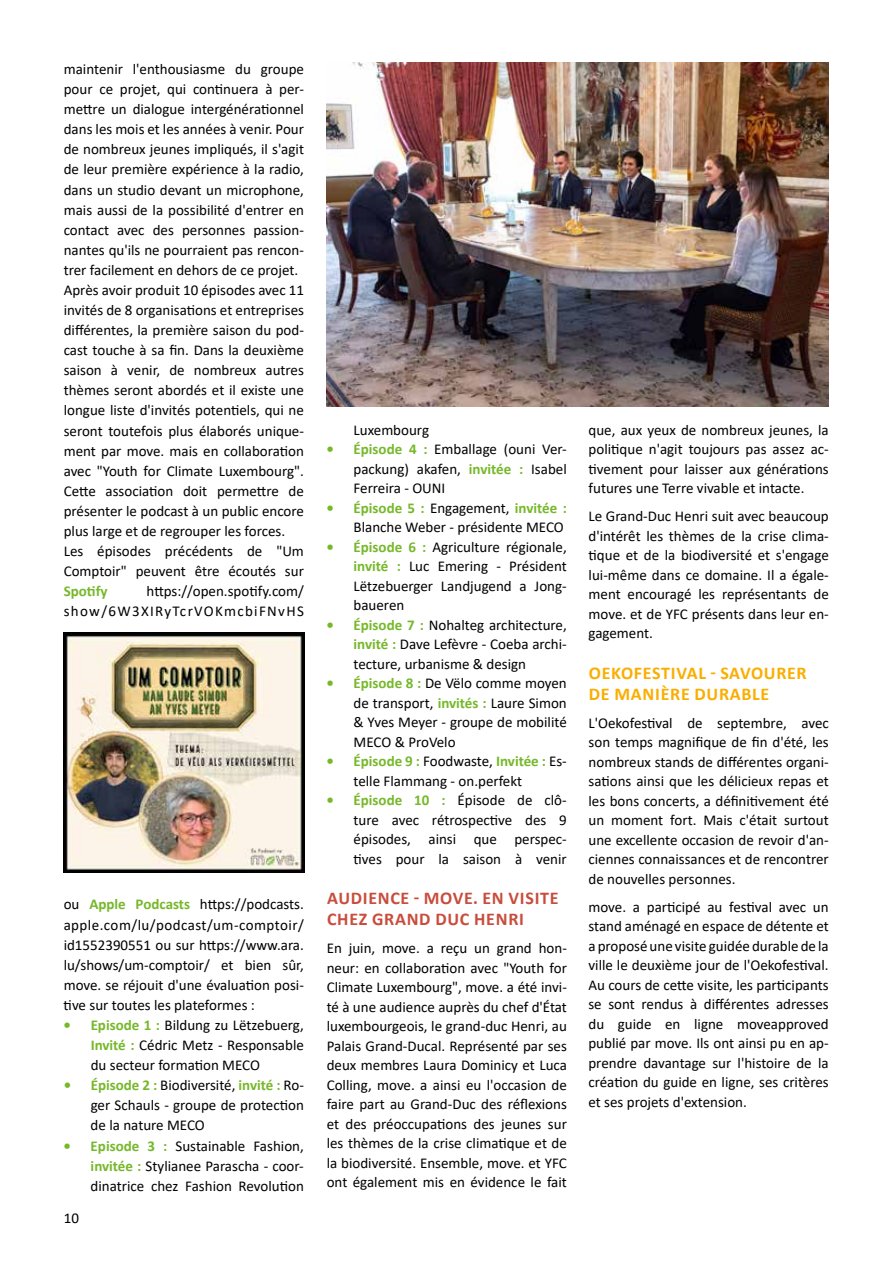
<style>
.page{position:relative;width:893px;height:1263px;background:#fff}
.page>*{position:absolute;margin:0;border:0;box-sizing:border-box;transform-origin:0 0}
.t1{font:700 18px/21px "Calibri";letter-spacing:.04em;color:#c84d3c}
.t2{font:700 18px/21px "Calibri";letter-spacing:.04em;color:#f9ae00}
.t3{font:15px/19.5px "Calibri";color:#000;text-align:justify}
.t4{font:15px/20.1px "Calibri";letter-spacing:.09em;color:#000;text-align:right}
.t5{font:700 15px "Calibri";color:#76b82a}
.s1{font-weight:700;color:#76b82a}
</style>
<div class="page">
<img style="left:64px;top:632px;width:240px;height:240px">
<img style="left:326px;top:63px;width:503px;height:344px">
<p class="t3" style="left:64px;top:59px;width:242px;line-height:20.1px;text-align:left">maintenir l'enthousiasme du groupe pour ce projet, qui continuera à per&shy;mettre un dialogue intergénérationnel dans les mois et les années à venir. Pour de nombreux jeunes impliqués, il s'agit de leur première expérience à la radio, dans un studio devant un microphone, mais aussi de la possibilité d'entrer en contact avec des personnes passion&shy;nantes qu'ils ne pourraient pas rencon&shy;trer facilement en dehors de ce projet.<br>Après avoir produit 10 épisodes avec 11 invités de 8 organisations et entreprises différentes, la première saison du pod&shy;cast touche à sa fin. Dans la deuxième saison à venir, de nombreux autres thèmes seront abordés et il existe une longue liste d'invités potentiels, qui ne seront toutefois plus élaborés unique&shy;ment par move. mais en collaboration avec "Youth for Climate Luxembourg".<br>Cette association doit permettre de présenter le podcast à un public encore plus large et de regrouper les forces.<br>Les épisodes précédents de "Um Comptoir" peuvent être écoutés sur</p>
<p class="t5" style="left:64px;top:581px;width:45px">Spotify</p>
<p class="t4" style="left:64px;top:581px;width:242px">https://open.spotify.com/ show/6W3XIRyTcrVOKmcbiFNvHS</p>
<p class="t3" style="left:64px;top:894px;width:242px;line-height:20.1px">ou <span class="s1">Apple Podcasts</span> https://podcasts. apple.com/lu/podcast/um-comptoir/ id1552390551 ou sur https://www.ara. lu/shows/um-comptoir/ et bien sûr, move. se réjouit d'une évaluation posi&shy;tive sur toutes les plateformes :</p>
<p class="t3" style="left:91px;top:1014px;width:215px;line-height:20.1px;text-indent:-27px"><span class="s1">• Episode 1 :</span> Bildung zu Lëtzebuerg, <span class="s1">Invité :</span> Cédric Metz - Responsable du secteur formation MECO</p>
<p class="t3" style="left:91px;top:1075px;width:215px;line-height:20.1px;text-indent:-27px"><span class="s1">• Épisode 2 :</span> Biodiversité, <span class="s1">invité :</span> Ro&shy;ger Schauls - groupe de protection de la nature MECO</p>
<p class="t3" style="left:91px;top:1135px;width:215px;line-height:20.1px;text-indent:-27px"><span class="s1">• Episode 3 :</span> Sustainable Fashion, <span class="s1">invitée :</span> Stylianee Parascha - coor&shy;dinatrice chez Fashion Revolution</p>
<p class="t3" style="left:64px;top:1208px;width:17px">10</p>
<p class="t3" style="left:354px;top:420px;width:77px">Luxembourg</p>
<p class="t3" style="left:354px;top:439px;width:215px;text-indent:-27px"><span class="s1">• Épisode 4 :</span> Emballage (ouni Ver&shy;packung) akafen, <span class="s1">invitée :</span> Isabel Ferreira - OUNI</p>
<p class="t3" style="left:327px;top:498px;width:242px;text-align:right"><span class="s1">• Épisode 5 :</span> Engagement, <span class="s1">invitée :<br></span>Blanche Weber - présidente MECO</p>
<p class="t3" style="left:354px;top:537px;width:215px;text-indent:-27px"><span class="s1">• Épisode 6 :</span> Agriculture régionale, <span class="s1">invité :</span> Luc Emering - Président Lëtzebuerger Landjugend a Jong&shy;baueren</p>
<p class="t3" style="left:354px;top:615px;width:215px;text-indent:-27px"><span class="s1">• Épisode 7 :</span> Nohalteg architecture, <span class="s1">invité :</span> Dave Lefèvre - Coeba archi&shy;tecture, urbanisme &amp; design</p>
<p class="t3" style="left:354px;top:673px;width:215px;text-indent:-27px"><span class="s1">• Épisode 8 :</span> De Vëlo comme moyen de transport, <span class="s1">invités :</span> Laure Simon &amp; Yves Meyer - groupe de mobilité MECO &amp; ProVelo</p>
<p class="t3" style="left:354px;top:751px;width:215px;text-indent:-27px"><span class="s1">• Épisode 9 :</span> Foodwaste, <span class="s1">Invitée :</span> Es&shy;telle Flammang - on.perfekt</p>
<p class="t3" style="left:354px;top:790px;width:215px;text-indent:-27px"><span class="s1">• Épisode 10 :</span> Épisode de clô&shy;ture avec rétrospective des 9 épisodes, ainsi que perspec&shy;tives pour la saison à venir</p>
<p class="t1" style="left:327px;top:888px;width:233px">AUDIENCE - MOVE. EN VISITE<br>CHEZ GRAND DUC HENRI</p>
<p class="t3" style="left:327px;top:938px;width:242px">En juin, move. a reçu un grand hon&shy;neur: en collaboration avec "Youth for Climate Luxembourg", move. a été invi&shy;té à une audience auprès du chef d'État luxembourgeois, le grand-duc Henri, au Palais Grand-Ducal. Représenté par ses deux membres Laura Dominicy et Luca Colling, move. a ainsi eu l'occasion de faire part au Grand-Duc des réflexions et des préoccupations des jeunes sur les thèmes de la crise climatique et de la biodiversité. Ensemble, move. et YFC ont également mis en évidence le fait</p>
<p class="t3" style="left:589px;top:420px;width:242px">que, aux yeux de nombreux jeunes, la politique n'agit toujours pas assez ac&shy;tivement pour laisser aux générations futures une Terre vivable et intacte.</p>
<p class="t3" style="left:589px;top:506px;width:242px">Le Grand-Duc Henri suit avec beaucoup d'intérêt les thèmes de la crise clima&shy;tique et de la biodiversité et s'engage lui-même dans ce domaine. Il a égale&shy;ment encouragé les représentants de move. et de YFC présents dans leur en&shy;gagement.</p>
<p class="t2" style="left:589px;top:662px;width:219px">OEKOFESTIVAL - SAVOURER<br>DE MANIÈRE DURABLE</p>
<p class="t3" style="left:588px;top:713px;width:242px">L'Oekofestival de septembre, avec son temps magnifique de fin d'été, les nombreux stands de différentes organi&shy;sations ainsi que les délicieux repas et les bons concerts, a définitivement été un moment fort. Mais c'était surtout une excellente occasion de revoir d'an&shy;ciennes connaissances et de rencontrer de nouvelles personnes.</p>
<p class="t3" style="left:588px;top:897px;width:242px">move. a participé au festival avec un stand aménagé en espace de détente et a proposé une visite guidée durable de la ville le deuxième jour de l'Oekofestival.<br>Au cours de cette visite, les participants se sont rendus à différentes adresses du guide en ligne moveapproved publié par move. Ils ont ainsi pu en ap&shy;prendre davantage sur l'histoire de la création du guide en ligne, ses critères et ses projets d'extension.</p>
</div>
